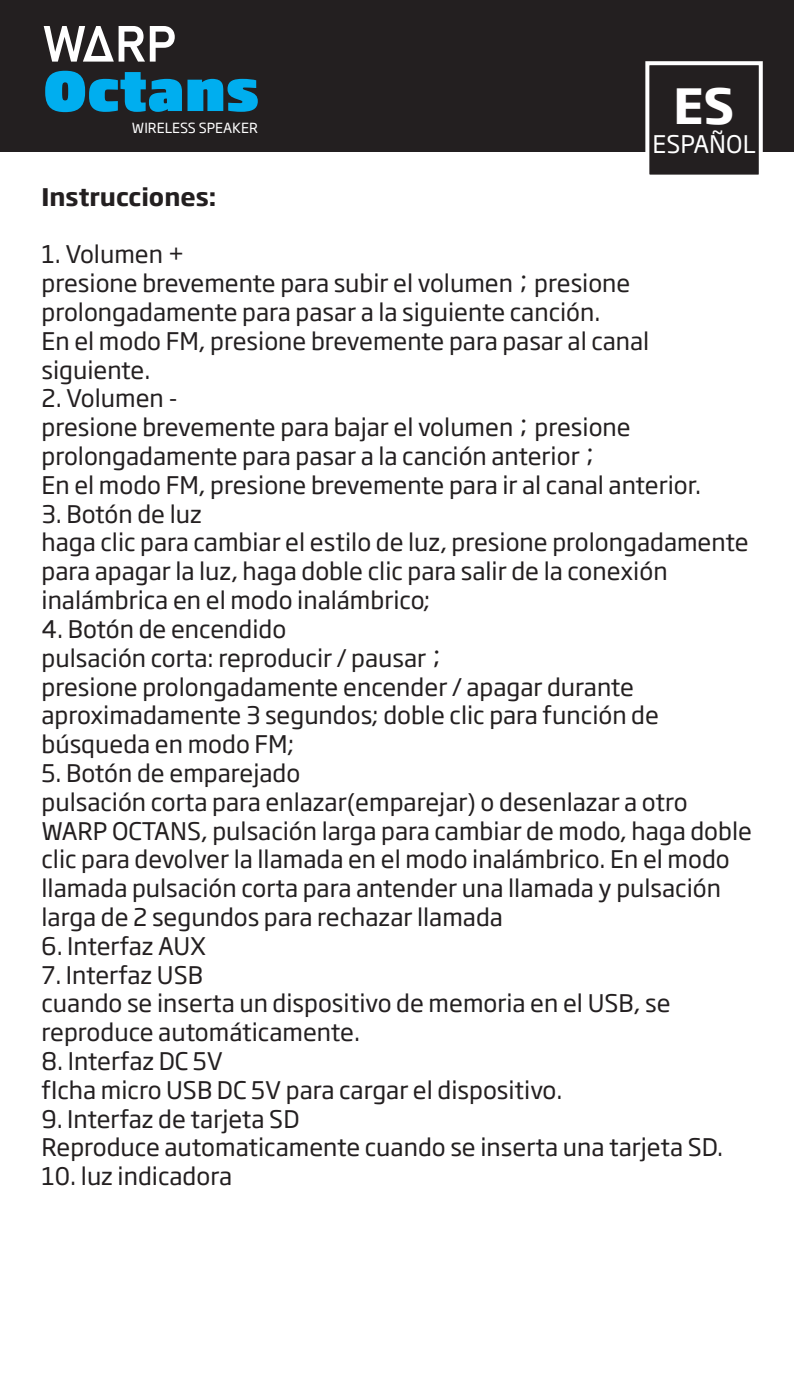
<style>
.page{position:relative;width:794px;height:1395px;background:#fff}
.page>*{position:absolute;margin:0;border:0;box-sizing:border-box;transform-origin:0 0}
.t1{font:900 52.8px "Soho Gothic Pro";color:#00aeef}
.t2{font:700 48px "Soho Gothic Pro";color:#fff}
.t3{font:24px/28.8px "Soho Gothic Pro";color:#231f20}
.t4{font:700 24px "Soho Gothic Pro";color:#231f20}
.t5{font:24px "Soho Gothic Pro";color:#fff}
.t6{font:13.6px "Soho Gothic Pro";color:#fff}
.s1{font-family:"Koz Go Pr 6 N"}
</style>
<div class="page">
<div style="left:0;top:0;width:794px;height:152px;background:#231f20"></div>
<div style="left:645px;top:61px;width:118px;height:118px;background:#231f20;border:4px solid #fff"></div>
<svg style="left:44px;top:26px;width:131px;height:36px"></svg>
<h1 class="t1" style="left:43px;top:48px;width:218px">Octans</h1>
<p class="t6" style="left:132px;top:117px;width:127px">WIRELESS SPEAKER</p>
<h2 class="t2" style="left:673px;top:68px;width:63px">ES</h2>
<p class="t5" style="left:652px;top:125px;width:105px">ESPAÑOL</p>
<p class="t4" style="left:42px;top:178px;width:176px">Instrucciones:</p>
<p class="t3" style="left:42px;top:239px;width:609px">1. Volumen +<br>presione brevemente para subir el volumen <span class="s1">；</span> presione prolongadamente para pasar a la siguiente canción.<br>En el modo FM, presione brevemente para pasar al canal siguiente.</p>
<p class="t3" style="left:42px;top:383px;width:661px">2. Volumen -<br>presione brevemente para bajar el volumen <span class="s1">；</span> presione prolongadamente para pasar a la canción anterior <span class="s1">；<br></span>En el modo FM, presione brevemente para ir al canal anterior.</p>
<p class="t3" style="left:42px;top:498px;width:708px">3. Botón de luz<br>haga clic para cambiar el estilo de luz, presione prolongadamente para apagar la luz, haga doble clic para salir de la conexión inalámbrica en el modo inalámbrico;</p>
<p class="t3" style="left:42px;top:613px;width:619px">4. Botón de encendido<br>pulsación corta: reproducir / pausar <span class="s1">；<br></span>presione prolongadamente encender / apagar durante aproximadamente 3 segundos; doble clic para función de búsqueda en modo FM;</p>
<p class="t3" style="left:42px;top:757px;width:712px">5. Botón de emparejado<br>pulsación corta para enlazar(emparejar) o desenlazar a otro WARP OCTANS, pulsación larga para cambiar de modo, haga doble clic para devolver la llamada en el modo inalámbrico. En el modo llamada pulsación corta para antender una llamada y pulsación larga de 2 segundos para rechazar llamada</p>
<p class="t3" style="left:42px;top:930px;width:166px">6. Interfaz AUX</p>
<p class="t3" style="left:42px;top:959px;width:630px">7. Interfaz USB<br>cuando se inserta un dispositivo de memoria en el USB, se reproduce automáticamente.</p>
<p class="t3" style="left:42px;top:1045px;width:522px">8. Interfaz DC 5V<br>fIcha micro USB DC 5V para cargar el dispositivo.</p>
<p class="t3" style="left:42px;top:1103px;width:683px">9. Interfaz de tarjeta SD<br>Reproduce automaticamente cuando se inserta una tarjeta SD.</p>
<p class="t3" style="left:42px;top:1160px;width:192px">10. luz indicadora</p>
</div>
